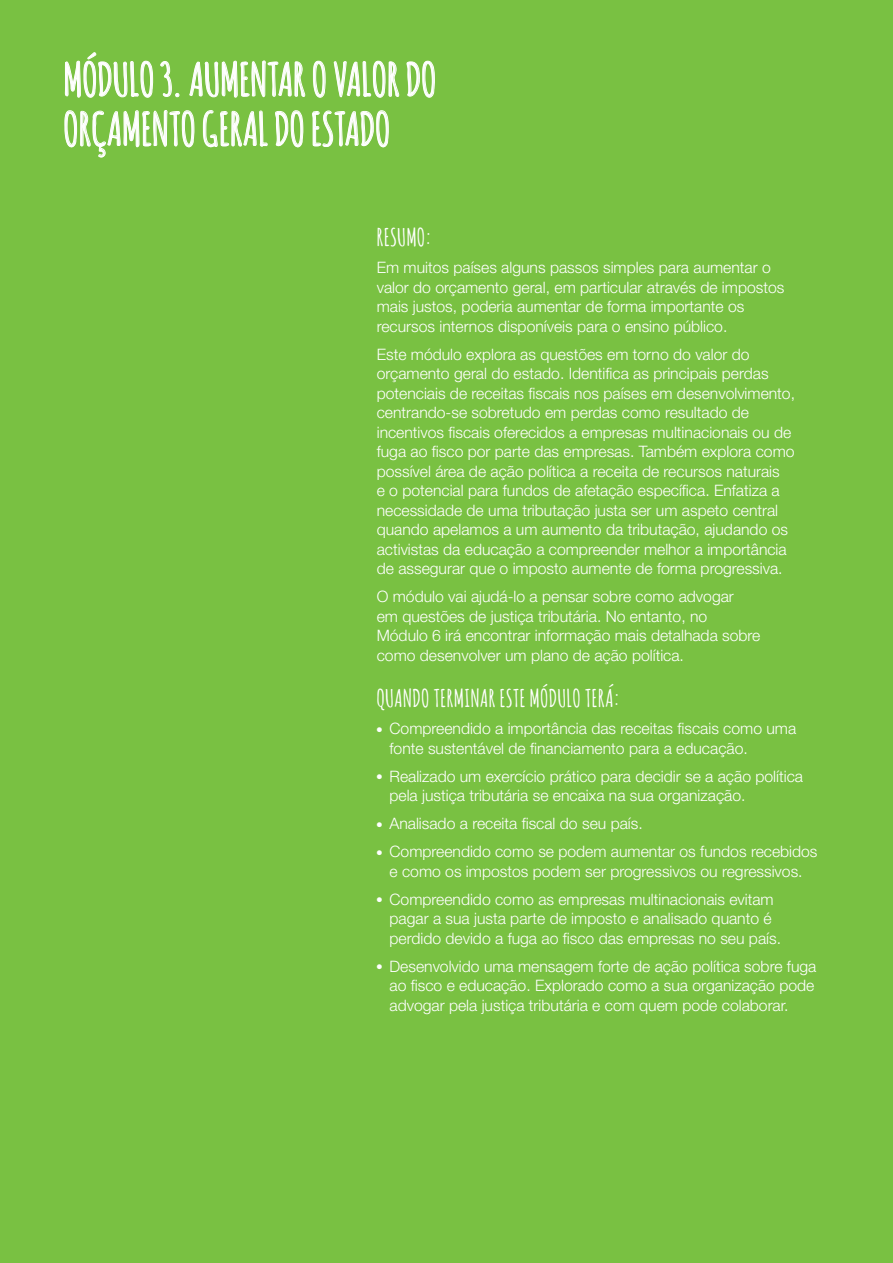
<style>
.page{position:relative;width:893px;height:1263px;background:#79c142}
.page>*{position:absolute;margin:0;border:0;box-sizing:border-box;transform-origin:0 0}
.t1{font:700 45px/49.5px "Amatic";letter-spacing:.02em;color:#fff}
.t2{font:700 24px "Amatic";letter-spacing:.04em;color:#fff}
.t3{font:300 15.75px/19.5px "Helvetica Neue LT Std";color:#fff}
</style>
<div class="page">
<svg style="left:407px;top:61px;width:28px;height:37px"></svg>
<svg style="left:65px;top:52px;width:240px;height:106px"></svg>
<svg style="left:312px;top:61px;width:87px;height:86px"></svg>
<h1 class="t1" style="left:64px;top:53px;width:373px">MÓDULO 3. AUMENTAR O VALOR DO<br>ORÇAMENTO GERAL DO ESTADO</h1>
<h2 class="t2" style="left:377px;top:220px;width:56px">RESUMO:</h2>
<p class="t3" style="left:377px;top:257px;width:409px">Em muitos países alguns passos simples para aumentar o valor do orçamento geral, em particular através de impostos mais justos, poderia aumentar de forma importante os recursos internos disponíveis para o ensino público.</p>
<p class="t3" style="left:377px;top:344px;width:420px">Este módulo explora as questões em torno do valor do orçamento geral do estado. Identifica as principais perdas potenciais de receitas fiscais nos países em desenvolvimento, centrando-se sobretudo em perdas como resultado de incentivos fiscais oferecidos a empresas multinacionais ou de fuga ao fisco por parte das empresas. Também explora como possível área de ação política a receita de recursos naturais<br>e o potencial para fundos de afetação específica. Enfatiza a necessidade de uma tributação justa ser um aspeto central quando apelamos a um aumento da tributação, ajudando os activistas da educação a compreender melhor a importância de assegurar que o imposto aumente de forma progressiva.</p>
<p class="t3" style="left:377px;top:586px;width:385px">O módulo vai ajudá-lo a pensar sobre como advogar<br>em questões de justiça tributária. No entanto, no Módulo 6 irá encontrar informação mais detalhada sobre como desenvolver um plano de ação política.</p>
<h2 class="t2" style="left:377px;top:681px;width:244px">QUANDO TERMINAR ESTE MÓDULO TERÁ:</h2>
<p class="t3" style="left:389px;top:718px;width:408px;text-indent:-13px">● Compreendido a importância das receitas fiscais como uma fonte sustentável de financiamento para a educação.</p>
<p class="t3" style="left:389px;top:766px;width:415px;text-indent:-13px">● Realizado um exercício prático para decidir se a ação política pela justiça tributária se encaixa na sua organização.</p>
<p class="t3" style="left:377px;top:813px;width:267px">● Analisado a receita fiscal do seu país.</p>
<p class="t3" style="left:377px;top:841px;width:442px;text-align:center">● Compreendido como se podem aumentar os fundos recebidos e como os impostos podem ser progressivos ou regressivos.</p>
<p class="t3" style="left:389px;top:889px;width:393px;text-indent:-13px">● Compreendido como as empresas multinacionais evitam pagar a sua justa parte de imposto e analisado quanto é perdido devido a fuga ao fisco das empresas no seu país.</p>
<p class="t3" style="left:389px;top:956px;width:428px;text-indent:-13px">● Desenvolvido uma mensagem forte de ação política sobre fuga ao fisco e educação. Explorado como a sua organização pode advogar pela justiça tributária e com quem pode colaborar.</p>
</div>
